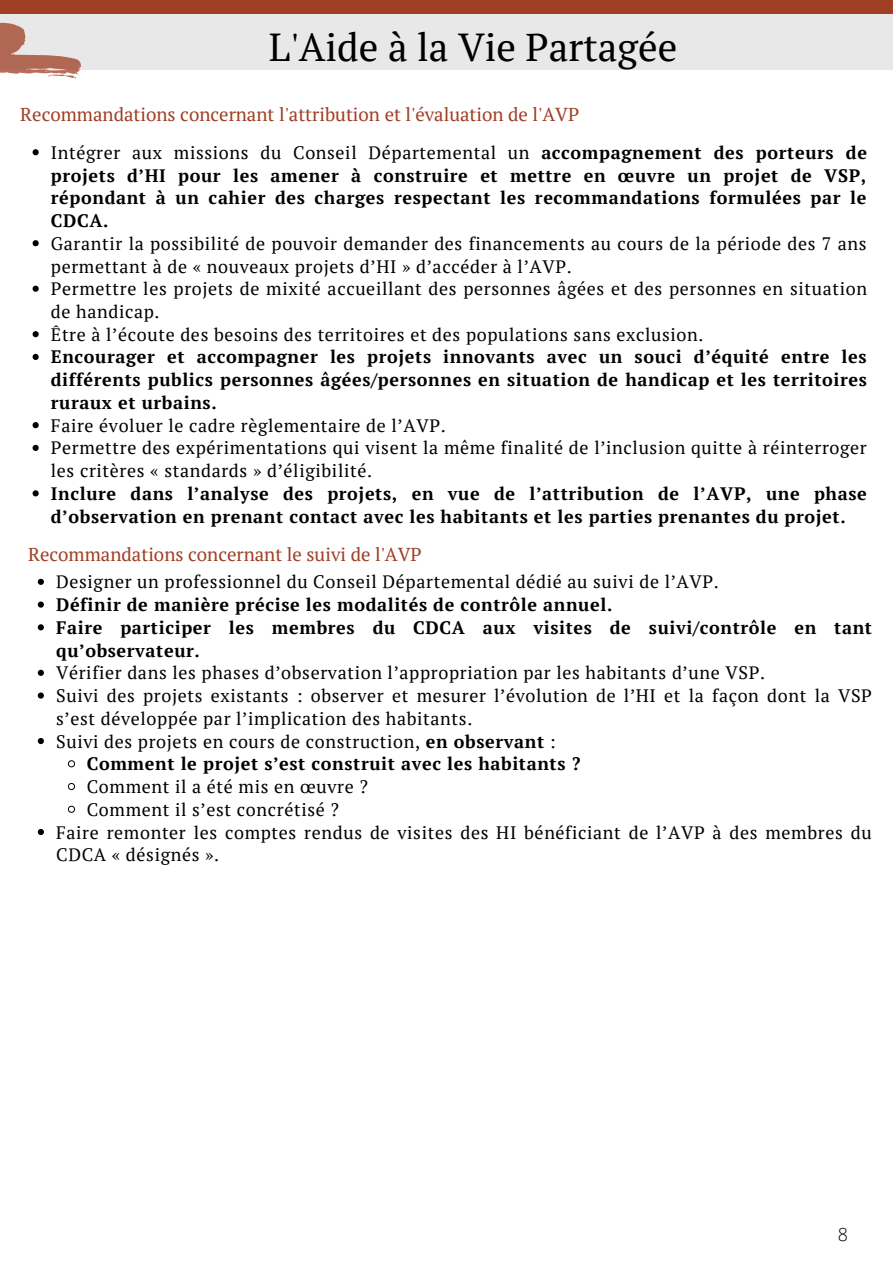
<style>
.page{position:relative;width:893px;height:1264px;background:#fff}
.page>*{position:absolute;margin:0;border:0;box-sizing:border-box;transform-origin:0 0}
.t1{font:39px "PT Serif";color:#000}
.t2{font:18.75px "PT Serif";color:#9f3f26}
.t3{font:18px/22.8px "PT Serif";letter-spacing:.035em;color:#000}
.t4{font:700 18px/22.8px "PT Serif";letter-spacing:.035em;color:#000;text-align:justify}
.t5{font:300 18px "Open Sans";color:#000}
.s1{font-weight:400}
.s2{font-weight:700}
</style>
<div class="page">
<svg style="left:0;top:0;width:892px;height:79px;background:#dcc8c3"></svg>
<svg style="left:33px;top:149px;width:6px;height:6px"></svg>
<svg style="left:33px;top:240px;width:6px;height:6px"></svg>
<svg style="left:33px;top:286px;width:6px;height:6px"></svg>
<svg style="left:33px;top:331px;width:6px;height:6px"></svg>
<svg style="left:33px;top:354px;width:6px;height:6px"></svg>
<svg style="left:33px;top:422px;width:6px;height:6px"></svg>
<svg style="left:33px;top:445px;width:6px;height:6px"></svg>
<svg style="left:33px;top:490px;width:6px;height:6px"></svg>
<svg style="left:38px;top:579px;width:6px;height:6px"></svg>
<svg style="left:38px;top:601px;width:6px;height:6px"></svg>
<svg style="left:38px;top:624px;width:6px;height:6px"></svg>
<svg style="left:38px;top:669px;width:6px;height:7px"></svg>
<svg style="left:38px;top:692px;width:6px;height:6px"></svg>
<svg style="left:38px;top:738px;width:6px;height:6px"></svg>
<svg style="left:67px;top:760px;width:8px;height:8px"></svg>
<svg style="left:67px;top:783px;width:8px;height:7px"></svg>
<svg style="left:67px;top:805px;width:8px;height:8px"></svg>
<svg style="left:38px;top:829px;width:6px;height:6px"></svg>
<h1 class="t1" style="left:269px;top:21px;width:410px">L'Aide à la Vie Partagée</h1>
<p class="t2" style="left:20px;top:101px;width:560px">Recommandations concernant l'attribution et l'évaluation de l'AVP</p>
<p class="t4" style="left:51px;top:141px;width:817px"><span class="s1">Intégrer aux missions du Conseil Départemental un</span> accompagnement des porteurs de projets d’HI pour les amener à construire et mettre en œuvre un projet de VSP, répondant à un cahier des charges respectant les recommandations formulées par le CDCA.</p>
<p class="t3" style="left:51px;top:231px;width:817px">Garantir la possibilité de pouvoir demander des financements au cours de la période des 7 ans permettant à de « nouveaux projets d’HI » d’accéder à l’AVP.<br>Permettre les projets de mixité accueillant des personnes âgées et des personnes en situation de handicap.<br>Être à l’écoute des besoins des territoires et des populations sans exclusion.</p>
<p class="t4" style="left:51px;top:345px;width:817px">Encourager et accompagner les projets innovants avec un souci d’équité entre les différents publics personnes âgées/personnes en situation de handicap et les territoires ruraux et urbains.</p>
<p class="t3" style="left:51px;top:413px;width:817px">Faire évoluer le cadre règlementaire de l’AVP.<br>Permettre des expérimentations qui visent la même finalité de l’inclusion quitte à réinterroger les critères « standards » d’éligibilité.</p>
<p class="t4" style="left:51px;top:482px;width:817px">Inclure dans l’analyse des projets, en vue de l’attribution de l’AVP, une phase d’observation en prenant contact avec les habitants et les parties prenantes du projet.</p>
<p class="t2" style="left:28px;top:542px;width:395px">Recommandations concernant le suivi de l'AVP</p>
<p class="t3" style="left:56px;top:570px;width:664px">Designer un professionnel du Conseil Départemental dédié au suivi de l’AVP.</p>
<p class="t4" style="left:56px;top:593px;width:817px;text-align:left">Définir de manière précise les modalités de contrôle annuel.<br>Faire participer les membres du CDCA aux visites de suivi/contrôle en tant qu’observateur.</p>
<p class="t3" style="left:56px;top:661px;width:710px">Vérifier dans les phases d’observation l’appropriation par les habitants d’une VSP.</p>
<p class="t3" style="left:56px;top:684px;width:817px">Suivi des projets existants : observer et mesurer l’évolution de l’HI et la façon dont la VSP</p>
<p class="t3" style="left:56px;top:706px;width:417px">s’est développée par l’implication des habitants.</p>
<p class="t3" style="left:56px;top:729px;width:501px">Suivi des projets en cours de construction, <span class="s2">en observant</span> :</p>
<p class="t4" style="left:87px;top:752px;width:495px">Comment le projet s’est construit avec les habitants ?</p>
<p class="t3" style="left:87px;top:775px;width:283px">Comment il a été mis en œuvre ?</p>
<p class="t3" style="left:87px;top:797px;width:254px">Comment il s’est concrétisé ?</p>
<p class="t3" style="left:56px;top:820px;width:817px">Faire remonter les comptes rendus de visites des HI bénéficiant de l’AVP à des membres du</p>
<p class="t3" style="left:56px;top:843px;width:165px">CDCA « désignés ».</p>
<p class="t5" style="left:837px;top:1221px;width:12px">8</p>
</div>
